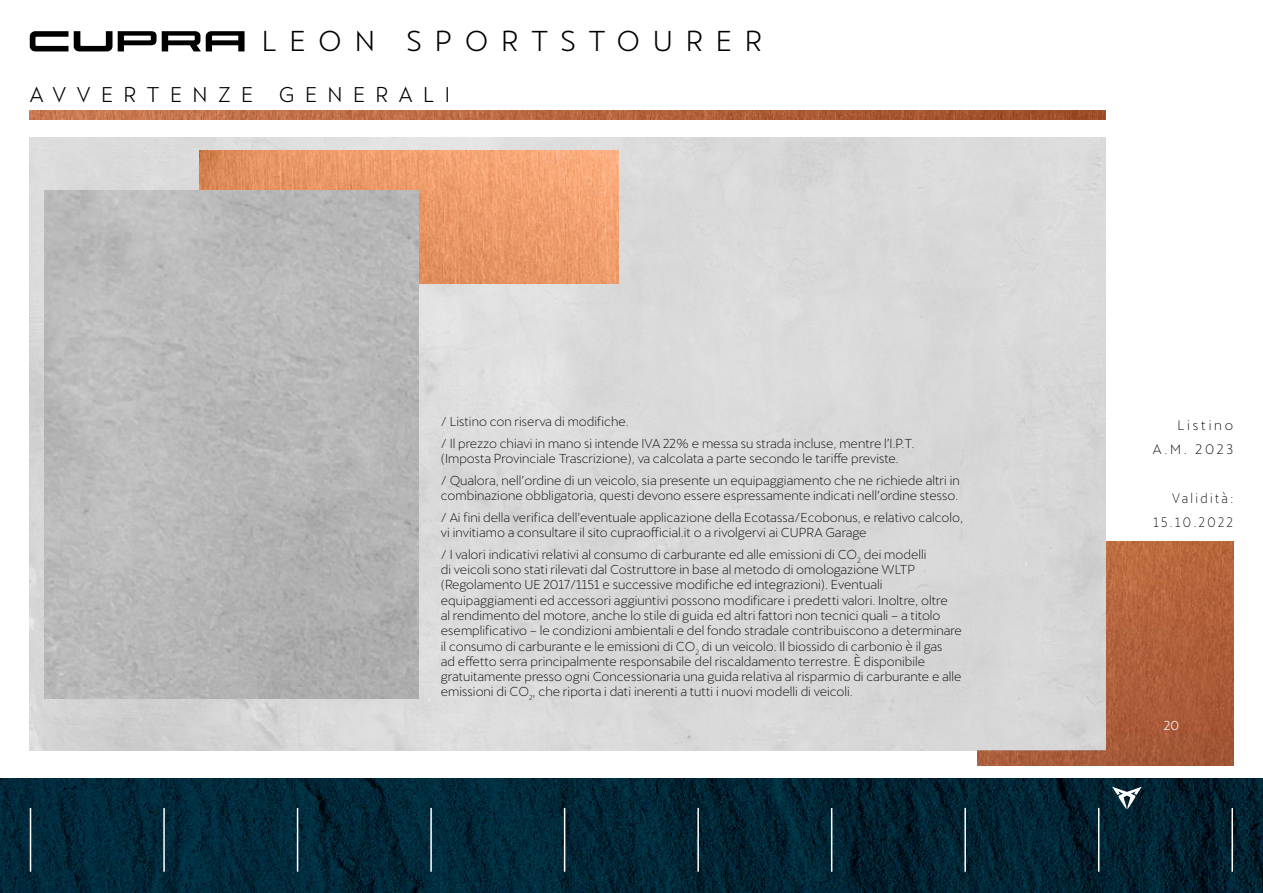
<style>
.page{position:relative;width:1263px;height:893px;background:#fff}
.page>*{position:absolute;margin:0;border:0;box-sizing:border-box;transform-origin:0 0}
.t1{font:28.35px "Cupra";letter-spacing:.45em;color:#000}
.t2{font:21px "Cupra";letter-spacing:.5em;color:#000}
.t3{font:300 13.5px/24px "Cupra";letter-spacing:.2em;color:#000;text-align:right;scale:.9 1}
.t4{font:300 13.5px/24px "Cupra";letter-spacing:.2em;color:#000;text-align:right}
.t5{font:300 12.75px/15.3px "Cupra";color:#000}
.t6{font:12.75px "Cupra";color:#fff}
</style>
<div class="page">
<img style="left:977px;top:542px;width:256px;height:223px">
<img style="left:30px;top:111px;width:1076px;height:8px">
<div style="left:30px;top:138px;width:1076px;height:612px;background:#d9d9d9"></div>
<img style="left:0;top:778px;width:1263px;height:115px">
<hr style="left:30px;top:808px;width:1px;height:64px;background:#fff">
<hr style="left:163px;top:808px;width:2px;height:64px;background:#fff">
<hr style="left:297px;top:808px;width:1px;height:64px;background:#fff">
<hr style="left:430px;top:808px;width:2px;height:64px;background:#fff">
<hr style="left:564px;top:808px;width:1px;height:64px;background:#fff">
<hr style="left:697px;top:808px;width:2px;height:64px;background:#fff">
<hr style="left:831px;top:808px;width:1px;height:64px;background:#fff">
<hr style="left:964px;top:808px;width:2px;height:64px;background:#fff">
<hr style="left:1098px;top:808px;width:1px;height:64px;background:#fff">
<hr style="left:1231px;top:808px;width:2px;height:64px;background:#fff">
<img style="left:199px;top:151px;width:419px;height:133px">
<img style="left:44px;top:191px;width:374px;height:507px">
<svg style="left:1112px;top:787px;width:30px;height:22px"></svg>
<svg style="left:30px;top:31px;width:215px;height:20px"></svg>
<h1 class="t1" style="left:262px;top:16px;width:502px">LEON SPORTSTOURER</h1>
<h2 class="t2" style="left:30px;top:76px;width:422px">AVVERTENZE GENERALI</h2>
<p class="t5" style="left:441px;top:409px;width:475px;line-height:21.8px">/ Listino con riserva di modifiche.<br>/ Il prezzo chiavi in mano si intende IVA 22% e messa su strada incluse, mentre l’I.P.T.</p>
<p class="t5" style="left:441px;top:446px;width:520px;line-height:21.8px">(Imposta Provinciale Trascrizione), va calcolata a parte secondo le tariffe previste.<br>/ Qualora, nell’ordine di un veicolo, sia presente un equipaggiamento che ne richiede altri in</p>
<p class="t5" style="left:441px;top:483px;width:524px;line-height:21.8px">combinazione obbligatoria, questi devono essere espressamente indicati nell’ordine stesso. / Ai fini della verifica dell’eventuale applicazione della Ecotassa/Ecobonus, e relativo calcolo,</p>
<p class="t5" style="left:441px;top:520px;width:487px;line-height:21.8px">vi invitiamo a consultare il sito cupraofficial.it o a rivolgervi ai CUPRA Garage<br>/ I valori indicativi relativi al consumo di carburante ed alle emissioni di CO<sub>2</sub> dei modelli</p>
<p class="t5" style="left:441px;top:560px;width:523px">di veicoli sono stati rilevati dal Costruttore in base al metodo di omologazione WLTP (Regolamento UE 2017/1151 e successive modifiche ed integrazioni). Eventuali equipaggiamenti ed accessori aggiuntivi possono modificare i predetti valori. Inoltre, oltre<br>al rendimento del motore, anche lo stile di guida ed altri fattori non tecnici quali – a titolo esemplificativo – le condizioni ambientali e del fondo stradale contribuiscono a determinare il consumo di carburante e le emissioni di CO<sub>2</sub> di un veicolo. Il biossido di carbonio è il gas<br>ad effetto serra principalmente responsabile del riscaldamento terrestre. È disponibile gratuitamente presso ogni Concessionaria una guida relativa al risparmio di carburante e alle emissioni di CO<sub>2</sub>, che riporta i dati inerenti a tutti i nuovi modelli di veicoli.</p>
<p class="t4" style="left:1153px;top:411px;width:82px">Listino<br>A.M. 2023</p>
<p class="t3" style="left:1153px;top:484px;width:90px">Validità:<br>15.10.2022</p>
<p class="t6" style="left:1164px;top:714px;width:17px">20</p>
</div>
